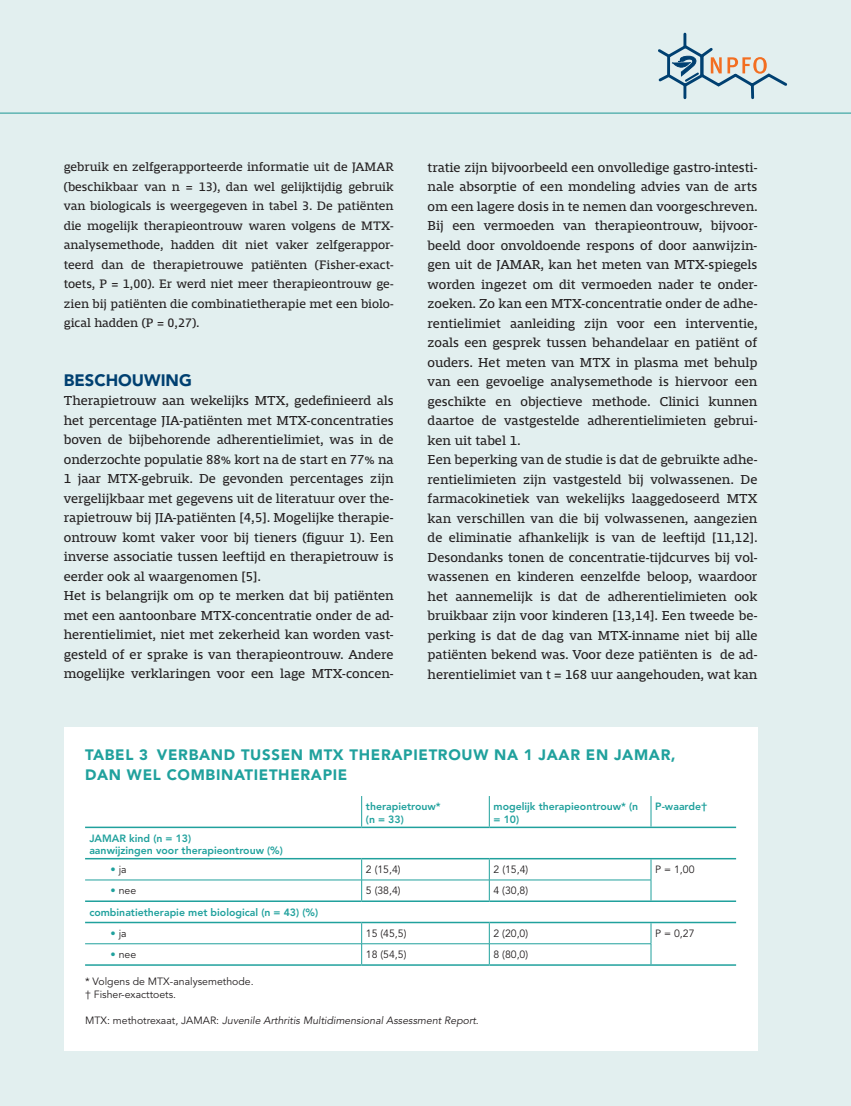
<style>
.page{position:relative;width:851px;height:1106px;background:#fff}
.page>*{position:absolute;margin:0;border:0;box-sizing:border-box;transform-origin:0 0}
.t1{font:900 16.5px "Avenir LT Std";color:#004071}
.t2{font:900 15px/19.5px "Avenir LT Std";letter-spacing:.045em;color:#20a19d}
.t3{font:13.5px/19.5px "Mislab Std";color:#231f20}
.t4{font:12.75px/19.5px "Mislab Std";color:#231f20;text-align:justify}
.t5{font:800 10.5px/12.8px "Avenir LT Std";color:#20a19d}
.t6{font:10.5px/12.8px "Avenir LT Std";color:#231f20}
.t7{font:italic 10.5px "Avenir LT Std";color:#231f20}
.s1{color:#20a19d}
.s2{font-style:normal}
</style>
<div class="page">
<div style="left:0;top:0;width:850px;height:1106px;background:#e2efef"></div>
<hr style="left:0;top:113px;width:850px;height:1px;background:#20a19d">
<svg style="left:658px;top:32px;width:130px;height:68px"></svg>
<div style="left:64px;top:727px;width:693px;height:323px;background:#fff"></div>
<hr style="left:361px;top:796px;width:1px;height:30px;background:#20a19d">
<svg style="left:361px;top:859px;width:1px;height:41px"></svg>
<svg style="left:361px;top:923px;width:1px;height:41px"></svg>
<hr style="left:85px;top:826px;width:276px;height:2px;background:#20a19d">
<hr style="left:361px;top:826px;width:128px;height:2px;background:#20a19d">
<hr style="left:489px;top:826px;width:162px;height:2px;background:#20a19d">
<hr style="left:651px;top:826px;width:85px;height:2px;background:#20a19d">
<hr style="left:85px;top:858px;width:276px;height:1px;background:#20a19d">
<hr style="left:361px;top:858px;width:128px;height:1px;background:#20a19d">
<hr style="left:489px;top:858px;width:162px;height:1px;background:#20a19d">
<hr style="left:651px;top:858px;width:85px;height:1px;background:#20a19d">
<hr style="left:85px;top:964px;width:276px;height:1px;background:#20a19d">
<hr style="left:361px;top:964px;width:128px;height:1px;background:#20a19d">
<hr style="left:489px;top:964px;width:162px;height:1px;background:#20a19d">
<hr style="left:651px;top:964px;width:85px;height:1px;background:#20a19d">
<hr style="left:85px;top:900px;width:276px;height:2px;background:#20a19d">
<hr style="left:361px;top:900px;width:128px;height:2px;background:#20a19d">
<hr style="left:489px;top:900px;width:162px;height:2px;background:#20a19d">
<hr style="left:651px;top:900px;width:85px;height:2px;background:#20a19d">
<hr style="left:85px;top:921px;width:276px;height:2px;background:#20a19d">
<hr style="left:361px;top:921px;width:128px;height:2px;background:#20a19d">
<hr style="left:489px;top:921px;width:162px;height:2px;background:#20a19d">
<hr style="left:651px;top:921px;width:85px;height:2px;background:#20a19d">
<hr style="left:489px;top:796px;width:1px;height:30px;background:#20a19d">
<hr style="left:650px;top:796px;width:1px;height:30px;background:#20a19d">
<hr style="left:85px;top:879px;width:276px;height:1px;background:#20a19d">
<hr style="left:361px;top:879px;width:128px;height:1px;background:#20a19d">
<hr style="left:489px;top:879px;width:162px;height:1px;background:#20a19d">
<svg style="left:489px;top:859px;width:1px;height:41px"></svg>
<svg style="left:650px;top:859px;width:1px;height:41px"></svg>
<hr style="left:85px;top:943px;width:276px;height:1px;background:#20a19d">
<hr style="left:361px;top:943px;width:128px;height:1px;background:#20a19d">
<hr style="left:489px;top:943px;width:162px;height:1px;background:#20a19d">
<svg style="left:489px;top:923px;width:1px;height:41px"></svg>
<svg style="left:650px;top:923px;width:1px;height:41px"></svg>
<p class="t4" style="left:64px;top:157px;width:331px">gebruik en zelfgerapporteerde informatie uit de JAMAR (beschikbaar van n = 13), dan wel gelijktijdig gebruik van biologicals is weergegeven in tabel 3. De patiënten die mogelijk therapieontrouw waren volgens de MTX&shy;analysemethode, hadden dit niet vaker zelfgerappor&shy;teerd dan de therapietrouwe patiënten (Fisher-exact&shy;toets, P = 1,00). Er werd niet meer therapieontrouw ge&shy;zien bij patiënten die combinatietherapie met een biolo&shy;gical hadden (P = 0,27).</p>
<p class="t1" style="left:64px;top:370px;width:130px">BESCHOUWING</p>
<p class="t3" style="left:64px;top:391px;width:331px">Therapietrouw aan wekelijks MTX, gedefinieerd als het percentage JIA-patiënten met MTX-concentraties boven de bijbehorende adherentielimiet, was in de onderzochte populatie 88% kort na de start en 77% na 1 jaar MTX-gebruik. De gevonden percentages zijn vergelijkbaar met gegevens uit de literatuur over the&shy;rapietrouw bij JIA-patiënten [4,5]. Mogelijke therapie&shy;ontrouw komt vaker voor bij tieners (figuur 1). Een inverse associatie tussen leeftijd en therapietrouw is eerder ook al waargenomen [5].<br>Het is belangrijk om op te merken dat bij patiënten met een aantoonbare MTX-concentratie onder de ad&shy;herentielimiet, niet met zekerheid kan worden vast&shy;gesteld of er sprake is van therapieontrouw. Andere mogelijke verklaringen voor een lage MTX-concen-</p>
<p class="t3" style="left:427px;top:158px;width:332px">tratie zijn bijvoorbeeld een onvolledige gastro-intesti&shy;nale absorptie of een mondeling advies van de arts om een lagere dosis in te nemen dan voorgeschreven.<br>Bij een vermoeden van therapieontrouw, bijvoor&shy;beeld door onvoldoende respons of door aanwijzin&shy;gen uit de JAMAR, kan het meten van MTX-spiegels worden ingezet om dit vermoeden nader te onder&shy;zoeken. Zo kan een MTX-concentratie onder de adhe&shy;rentielimiet aanleiding zijn voor een interventie, zoals een gesprek tussen behandelaar en patiënt of ouders. Het meten van MTX in plasma met behulp van een gevoelige analysemethode is hiervoor een geschikte en objectieve methode. Clinici kunnen daartoe de vastgestelde adherentielimieten gebrui&shy;ken uit tabel 1.<br>Een beperking van de studie is dat de gebruikte adhe&shy;rentielimieten zijn vastgesteld bij volwassenen. De farmacokinetiek van wekelijks laaggedoseerd MTX kan verschillen van die bij volwassenen, aangezien de eliminatie afhankelijk is van de leeftijd [11,12].<br>Desondanks tonen de concentratie-tijdcurves bij vol&shy;wassenen en kinderen eenzelfde beloop, waardoor het aannemelijk is dat de adherentielimieten ook bruikbaar zijn voor kinderen [13,14]. Een tweede be&shy;perking is dat de dag van MTX-inname niet bij alle patiënten bekend was. Voor deze patiënten is de ad&shy;herentielimiet van t = 168 uur aangehouden, wat kan</p>
<p class="t2" style="left:85px;top:745px;width:592px">TABEL 3 VERBAND TUSSEN MTX THERAPIETROUW NA 1 JAAR EN JAMAR,<br>DAN WEL COMBINATIETHERAPIE</p>
<p class="t5" style="left:366px;top:800px;width:76px">therapietrouw* (n = 33)</p>
<p class="t5" style="left:493px;top:800px;width:146px">mogelijk therapieontrouw* (n = 10)</p>
<p class="t5" style="left:655px;top:800px;width:54px">P-waarde†</p>
<p class="t5" style="left:89px;top:831px;width:195px">JAMAR kind (n = 13)<br>aanwijzingen voor therapieontrouw (%)</p>
<p class="t6" style="left:111px;top:863px;width:18px"><span class="s1">•</span> ja</p>
<p class="t6" style="left:366px;top:863px;width:36px">2 (15,4)</p>
<p class="t6" style="left:493px;top:863px;width:36px">2 (15,4)</p>
<p class="t6" style="left:655px;top:863px;width:41px">P = 1,00</p>
<p class="t6" style="left:111px;top:884px;width:27px"><span class="s1">•</span> nee</p>
<p class="t6" style="left:366px;top:884px;width:36px">5 (38,4)</p>
<p class="t6" style="left:493px;top:884px;width:36px">4 (30,8)</p>
<p class="t5" style="left:89px;top:905px;width:230px">combinatietherapie met biological (n = 43) (%)</p>
<p class="t6" style="left:111px;top:927px;width:18px"><span class="s1">•</span> ja</p>
<p class="t6" style="left:366px;top:927px;width:42px">15 (45,5)</p>
<p class="t6" style="left:493px;top:927px;width:36px">2 (20,0)</p>
<p class="t6" style="left:655px;top:927px;width:41px">P = 0,27</p>
<p class="t6" style="left:111px;top:948px;width:27px"><span class="s1">•</span> nee</p>
<p class="t6" style="left:366px;top:948px;width:42px">18 (54,5)</p>
<p class="t6" style="left:493px;top:948px;width:36px">8 (80,0)</p>
<p class="t6" style="left:85px;top:975px;width:170px">* Volgens de MTX-analysemethode. † Fisher-exacttoets.</p>
<p class="t7" style="left:85px;top:1013px;width:395px"><span class="s2">MTX: methotrexaat, JAMAR:</span> Juvenile Arthritis Multidimensional Assessment Report<span class="s2">.</span></p>
</div>
